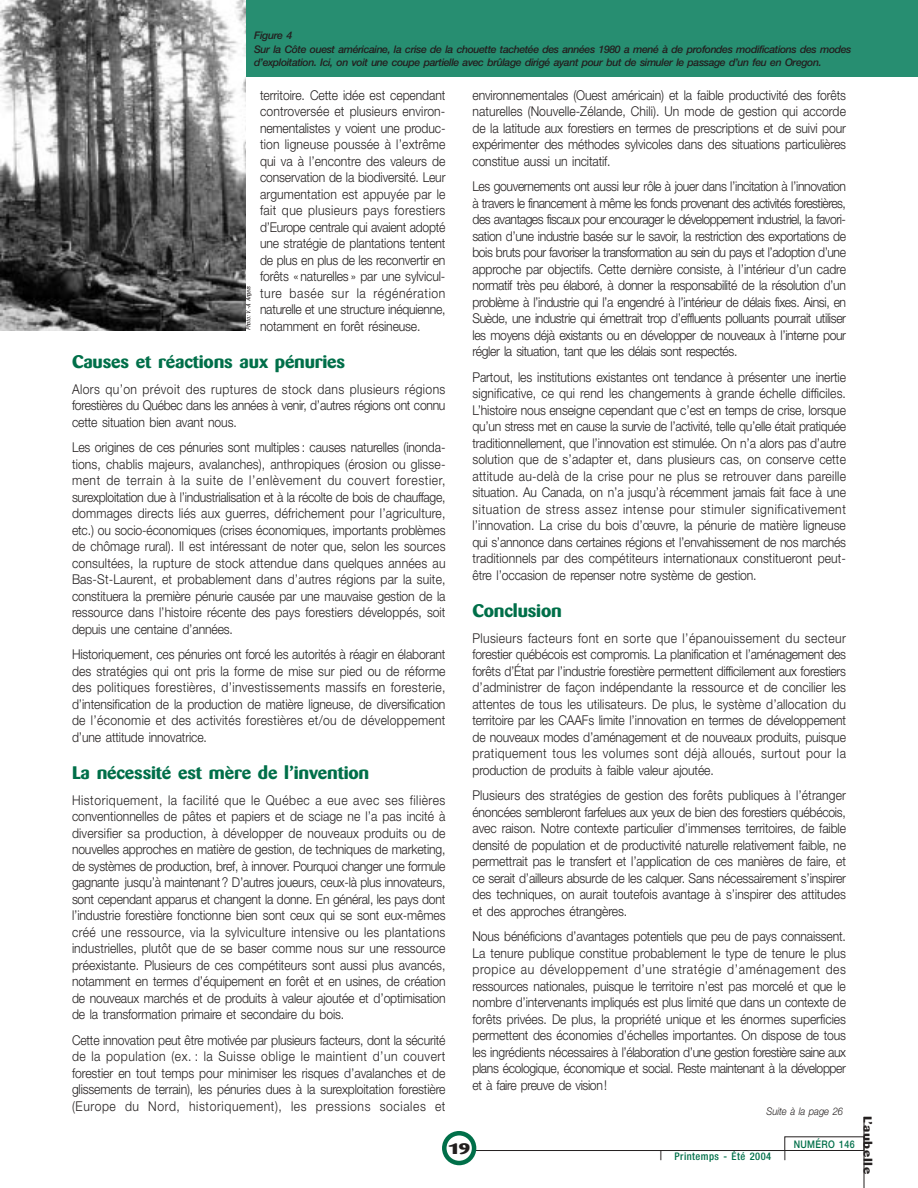
<style>
.page{position:relative;width:918px;height:1188px;background:#fff}
.page>*{position:absolute;margin:0;border:0;box-sizing:border-box;transform-origin:0 0}
.t1{font:700 18px "Barmeno";letter-spacing:-.01em;color:#006f49;scale:1.1 1}
.t2{font:800 15px "Barmeno";color:#231f1f;scale:1.4 1}
.t3{font:300 13.5px/16.5px "Helvetica Neue";letter-spacing:-.01em;color:#231f1f;text-align:justify;scale:.9 1}
.t4{font:700 11.25px "Barmeno";letter-spacing:.04em;color:#231f1f;scale:1.35 1}
.t5{font:italic 500 10.5px/13.5px "Helvetica Neue";letter-spacing:-.04em;color:#231f1f}
.t6{font:500 condensed 10.5px "Helvetica Neue";letter-spacing:.04em;color:#006f49}
.t7{font:italic 300 10.5px "Helvetica Neue";letter-spacing:-.01em;color:#231f1f;scale:.9 1}
.t8{font:500 10.5px "Helvetica Neue";letter-spacing:.04em;color:#006f49;scale:.85 1}
.t9{font:italic condensed 6px "Helvetica Neue";letter-spacing:-.01em;color:#231f1f}
.s1{font-size:13.65px;color:#231f1f}
</style>
<div class="page">
<div style="left:0;top:0;width:918px;height:76px;background:#278e71"></div>
<div style="left:784px;top:1136px;width:80px;height:15px;border:1px solid #231f1f"></div>
<hr style="left:463px;top:1150px;width:322px;height:1px;background:#231f1f">
<svg style="left:442px;top:1131px;width:34px;height:34px"></svg>
<hr style="left:864px;top:1117px;width:1px;height:71px;background:#231f1f">
<img style="left:1px;top:0;width:244px;height:330px">
<p class="t5" style="left:254px;top:30px;width:599px">Figure 4<br>Sur la Côte ouest américaine, la crise de la chouette tachetée des années 1980 a mené à de profondes modifications des modes d’exploitation. Ici, on voit une coupe partielle avec brûlage dirigé ayant pour but de simuler le passage d’un feu en Oregon.</p>
<p class="t3" style="left:260px;top:88px;width:208px">territoire. Cette idée est cependant controversée et plusieurs environ&shy;nementalistes y voient une produc&shy;tion ligneuse poussée à l’extrême qui va à l’encontre des valeurs de conservation de la biodiversité. Leur argumentation est appuyée par le fait que plusieurs pays forestiers d’Europe centrale qui avaient adopté une stratégie de plantations tentent de plus en plus de les reconvertir en forêts « naturelles » par une sylvicul&shy;ture basée sur la régénération naturelle et une structure inéquienne, notamment en forêt résineuse.</p>
<h1 class="t1" style="left:72px;top:354px;width:250px">Causes et réactions aux pénuries</h1>
<p class="t3" style="left:72px;top:382px;width:416px">Alors qu’on prévoit des ruptures de stock dans plusieurs régions forestières du Québec dans les années à venir, d’autres régions ont connu cette situation bien avant nous.</p>
<p class="t3" style="left:72px;top:440px;width:417px">Les origines de ces pénuries sont multiples : causes naturelles (inonda&shy;tions, chablis majeurs, avalanches), anthropiques (érosion ou glisse&shy;ment de terrain à la suite de l’enlèvement du couvert forestier, surexploitation due à l’industrialisation et à la récolte de bois de chauffage, dommages directs liés aux guerres, défrichement pour l’agriculture, etc.) ou socio-économiques (crises économiques, importants problèmes de chômage rural). Il est intéressant de noter que, selon les sources consultées, la rupture de stock attendue dans quelques années au Bas-St-Laurent, et probablement dans d’autres régions par la suite, constituera la première pénurie causée par une mauvaise gestion de la ressource dans l’histoire récente des pays forestiers développés, soit depuis une centaine d’années.</p>
<p class="t3" style="left:72px;top:647px;width:417px">Historiquement, ces pénuries ont forcé les autorités à réagir en élaborant des stratégies qui ont pris la forme de mise sur pied ou de réforme des politiques forestières, d’investissements massifs en foresterie, d’intensification de la production de matière ligneuse, de diversification de l’économie et des activités forestières et/ou de développement d’une attitude innovatrice.</p>
<h1 class="t1" style="left:72px;top:765px;width:272px">La nécessité est mère de l’invention</h1>
<p class="t3" style="left:72px;top:793px;width:417px">Historiquement, la facilité que le Québec a eue avec ses filières conventionnelles de pâtes et papiers et de sciage ne l’a pas incité à diversifier sa production, à développer de nouveaux produits ou de nouvelles approches en matière de gestion, de techniques de marketing, de systèmes de production, bref, à innover. Pourquoi changer une formule gagnante jusqu’à maintenant? D’autres joueurs, ceux-là plus innovateurs, sont cependant apparus et changent la donne. En général, les pays dont l’industrie forestière fonctionne bien sont ceux qui se sont eux-mêmes créé une ressource, via la sylviculture intensive ou les plantations industrielles, plutôt que de se baser comme nous sur une ressource préexistante. Plusieurs de ces compétiteurs sont aussi plus avancés, notamment en termes d’équipement en forêt et en usines, de création de nouveaux marchés et de produits à valeur ajoutée et d’optimisation de la transformation primaire et secondaire du bois.</p>
<p class="t3" style="left:72px;top:1033px;width:417px">Cette innovation peut être motivée par plusieurs facteurs, dont la sécurité de la population (ex. : la Suisse oblige le maintient d’un couvert forestier en tout temps pour minimiser les risques d’avalanches et de glissements de terrain), les pénuries dues à la surexploitation forestière (Europe du Nord, historiquement), les pressions sociales et</p>
<p class="t9" style="left:246px;top:330px;width:47px;rotate:-90deg">Photo: V.-A. Angers</p>
<p class="t3" style="left:473px;top:88px;width:417px">environnementales (Ouest américain) et la faible productivité des forêts naturelles (Nouvelle-Zélande, Chili). Un mode de gestion qui accorde de la latitude aux forestiers en termes de prescriptions et de suivi pour expérimenter des méthodes sylvicoles dans des situations particulières constitue aussi un incitatif.</p>
<p class="t3" style="left:473px;top:179px;width:417px">Les gouvernements ont aussi leur rôle à jouer dans l’incitation à l’innovation à travers le financement à même les fonds provenant des activités forestières, des avantages fiscaux pour encourager le développement industriel, la favori&shy;sation d’une industrie basée sur le savoir, la restriction des exportations de bois bruts pour favoriser la transformation au sein du pays et l’adoption d’une approche par objectifs. Cette dernière consiste, à l’intérieur d’un cadre normatif très peu élaboré, à donner la responsabilité de la résolution d’un problème à l’industrie qui l’a engendré à l’intérieur de délais fixes. Ainsi, en Suède, une industrie qui émettrait trop d’effluents polluants pourrait utiliser les moyens déjà existants ou en développer de nouveaux à l’interne pour régler la situation, tant que les délais sont respectés.</p>
<p class="t3" style="left:473px;top:370px;width:417px">Partout, les institutions existantes ont tendance à présenter une inertie significative, ce qui rend les changements à grande échelle difficiles.<br>L’histoire nous enseigne cependant que c’est en temps de crise, lorsque qu’un stress met en cause la survie de l’activité, telle qu’elle était pratiquée traditionnellement, que l’innovation est stimulée. On n’a alors pas d’autre solution que de s’adapter et, dans plusieurs cas, on conserve cette attitude au-delà de la crise pour ne plus se retrouver dans pareille situation. Au Canada, on n’a jusqu’à récemment jamais fait face à une situation de stress assez intense pour stimuler significativement l’innovation. La crise du bois d’œuvre, la pénurie de matière ligneuse qui s’annonce dans certaines régions et l’envahissement de nos marchés traditionnels par des compétiteurs internationaux constitueront peut&shy;être l’occasion de repenser notre système de gestion.</p>
<h1 class="t1" style="left:472px;top:603px;width:83px">Conclusion</h1>
<p class="t3" style="left:472px;top:631px;width:417px">Plusieurs facteurs font en sorte que l’épanouissement du secteur forestier québécois est compromis. La planification et l’aménagement des forêts d’État par l’industrie forestière permettent difficilement aux forestiers d’administrer de façon indépendante la ressource et de concilier les attentes de tous les utilisateurs. De plus, le système d’allocation du territoire par les CAAFs limite l’innovation en termes de développement de nouveaux modes d’aménagement et de nouveaux produits, puisque pratiquement tous les volumes sont déjà alloués, surtout pour la production de produits à faible valeur ajoutée.</p>
<p class="t3" style="left:472px;top:788px;width:417px">Plusieurs des stratégies de gestion des forêts publiques à l’étranger énoncées sembleront farfelues aux yeux de bien des forestiers québécois, avec raison. Notre contexte particulier d’immenses territoires, de faible densité de population et de productivité naturelle relativement faible, ne permettrait pas le transfert et l’application de ces manières de faire, et ce serait d’ailleurs absurde de les calquer. Sans nécessairement s’inspirer des techniques, on aurait toutefois avantage à s’inspirer des attitudes et des approches étrangères.</p>
<p class="t3" style="left:472px;top:929px;width:417px">Nous bénéficions d’avantages potentiels que peu de pays connaissent.<br>La tenure publique constitue probablement le type de tenure le plus propice au développement d’une stratégie d’aménagement des ressources nationales, puisque le territoire n’est pas morcelé et que le nombre d’intervenants impliqués est plus limité que dans un contexte de forêts privées. De plus, la propriété unique et les énormes superficies permettent des économies d’échelles importantes. On dispose de tous les ingrédients nécessaires à l’élaboration d’une gestion forestière saine aux plans écologique, économique et social. Reste maintenant à la développer et à faire preuve de vision!</p>
<p class="t7" style="left:767px;top:1108px;width:86px">Suite à la page 26</p>
<p class="t2" style="left:448px;top:1142px;width:17px">19</p>
<p class="t6" style="left:660px;top:1153px;width:128px"><span class="s1">|</span> Printemps - Été 2004 <span class="s1">|</span></p>
<p class="t8" style="left:794px;top:1140px;width:73px">NUMÉRO 146</p>
<p class="t4" style="left:873px;top:1116px;width:44px;rotate:90deg">L’aubelle</p>
</div>
